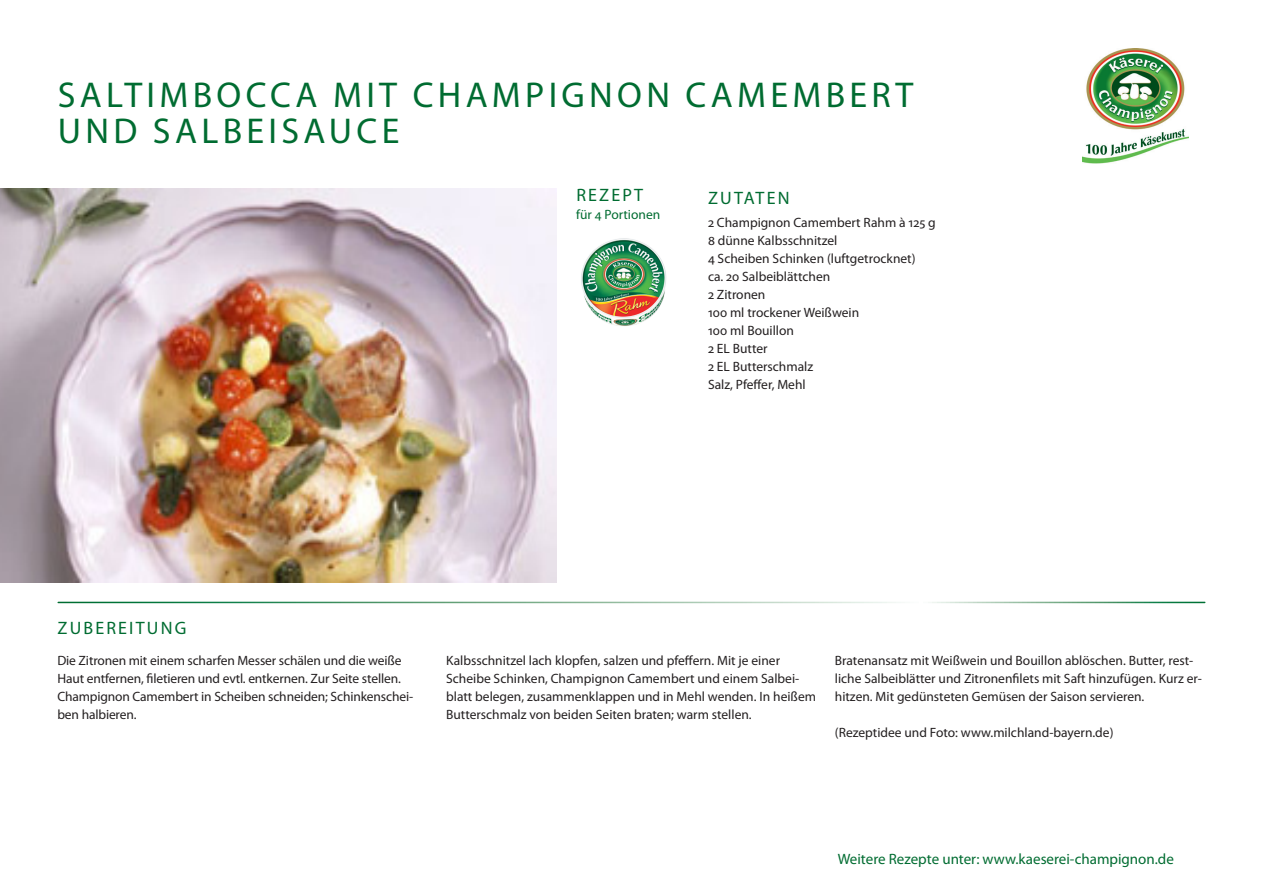
<style>
.page{position:relative;width:1263px;height:893px;background:#fff}
.page>*{position:absolute;margin:0;border:0;box-sizing:border-box;transform-origin:0 0}
._01_headversal{font:36px/36px "Myriad Pro";letter-spacing:.12em;color:#006c31}
._04_head_klein{font:18px "Myriad Pro";letter-spacing:.12em;color:#006c31}
._03_Text_kursiv{font:15px "Myriad Pro";color:#006c31}
._02_Grundtext{font:13.5px/18px "Myriad Pro";color:#231f20}
._04_head_klein-2{font:13.5px/18px "Myriad Pro";letter-spacing:-.01em;color:#231f20}
._02_Grundtext-2{font:13.5px "Myriad Pro";color:#006c31}
</style>
<div class="page">
<img style="left:0;top:189px;width:556px;height:393px">
<img style="left:1082px;top:48px;width:106px;height:116px">
<img style="left:581px;top:238px;width:85px;height:88px">
<p class="_01_headversal" style="left:58px;top:77px;width:857px">SALTIMBOCCA MIT CHAMPIGNON CAMEMBERT<br>UND SALBEISAUCE</p>
<p class="_04_head_klein" style="left:58px;top:617px;width:130px">ZUBEREITUNG</p>
<p class="_04_head_klein" style="left:576px;top:184px;width:68px">REZEPT</p>
<p class="_02_Grundtext-2" style="left:576px;top:207px;width:86px">für 4 Portionen</p>
<p class="_04_head_klein" style="left:708px;top:187px;width:83px">ZUTATEN</p>
<p class="_04_head_klein-2" style="left:708px;top:213px;width:229px">2 Champignon Camembert Rahm à 125 g<br>8 dünne Kalbsschnitzel</p>
<p class="_02_Grundtext" style="left:708px;top:249px;width:209px">4 Scheiben Schinken (luftgetrocknet)</p>
<p class="_02_Grundtext" style="left:708px;top:267px;width:124px">ca. 20 Salbeiblättchen</p>
<p class="_02_Grundtext" style="left:708px;top:285px;width:59px">2 Zitronen</p>
<p class="_02_Grundtext" style="left:708px;top:303px;width:153px">100 ml trockener Weißwein</p>
<p class="_02_Grundtext" style="left:708px;top:321px;width:88px">100 ml Bouillon</p>
<p class="_02_Grundtext" style="left:708px;top:339px;width:61px">2 EL Butter</p>
<p class="_02_Grundtext" style="left:708px;top:357px;width:107px">2 EL Butterschmalz</p>
<p class="_02_Grundtext" style="left:708px;top:375px;width:99px">Salz, Pfeffer, Mehl</p>
<p class="_04_head_klein-2" style="left:57px;top:651px;width:357px">Die Zitronen mit einem scharfen Messer schälen und die weiße Haut entfernen, filetieren und evtl. entkernen. Zur Seite stellen.<br>Champignon Camembert in Scheiben schneiden; Schinkenschei&shy;ben halbieren.</p>
<p class="_02_Grundtext" style="left:446px;top:651px;width:371px">Kalbsschnitzel lach klopfen, salzen und pfeffern. Mit je einer Scheibe Schinken, Champignon Camembert und einem Salbei&shy;blatt belegen, zusammenklappen und in Mehl wenden. In heißem Butterschmalz von beiden Seiten braten; warm stellen.</p>
<p class="_02_Grundtext" style="left:835px;top:651px;width:369px">Bratenansatz mit Weißwein und Bouillon ablöschen. Butter, rest&shy;liche Salbeiblätter und Zitronenfilets mit Saft hinzufügen. Kurz er&shy;hitzen. Mit gedünsteten Gemüsen der Saison servieren.</p>
<p class="_02_Grundtext" style="left:835px;top:723px;width:280px">(Rezeptidee und Foto: www.milchland-bayern.de)</p>
<p class="_03_Text_kursiv" style="left:838px;top:849px;width:338px">Weitere Rezepte unter: www.kaeserei-champignon.de</p>
</div>
